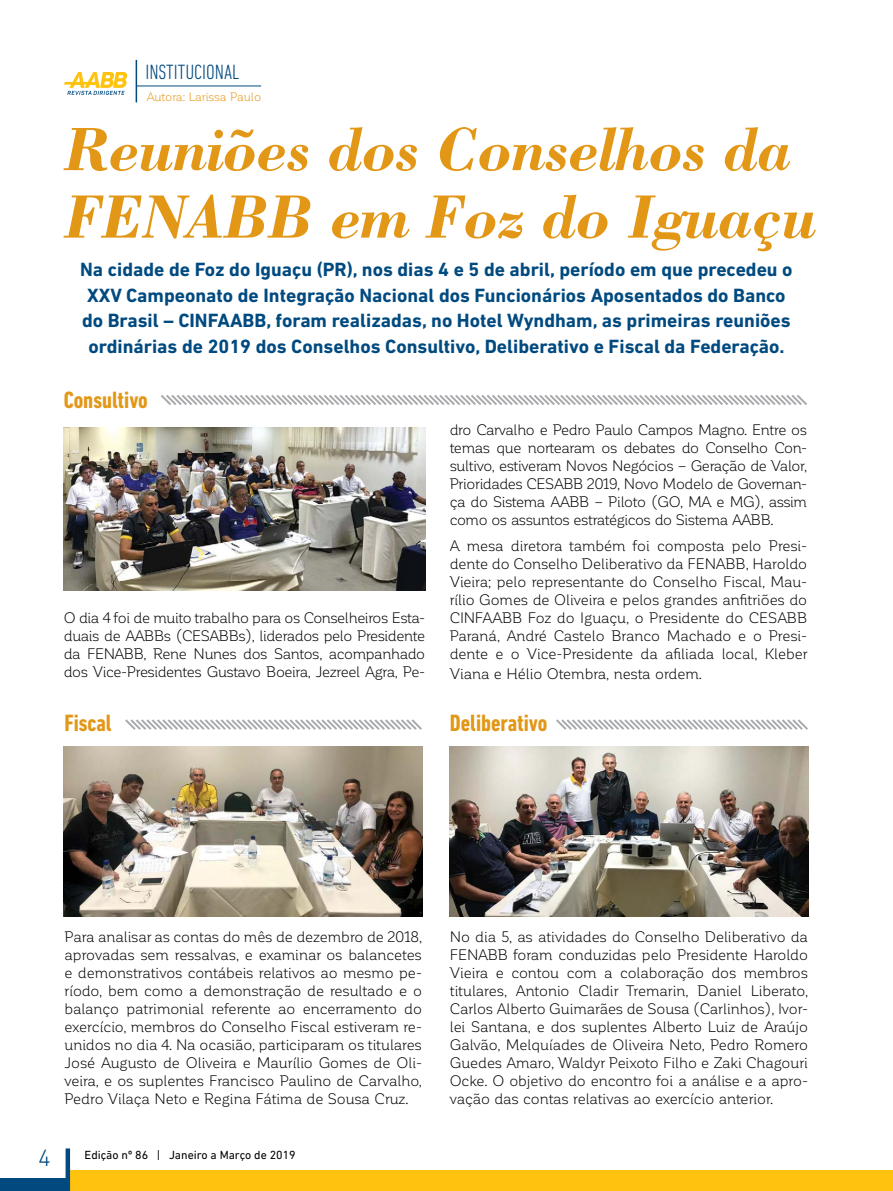
<style>
.page{position:relative;width:893px;height:1191px;background:#fff}
.page>*{position:absolute;margin:0;border:0;box-sizing:border-box;transform-origin:0 0}
.t1{font:italic 700 63px/67.5px "Bodoni Std";letter-spacing:-.02em;color:#e29717}
.t2{font:700 condensed 24px "DIN Next LT Pro";color:#e29717}
.t3{font:300 24px "DIN Next LT Pro";color:#004a80}
.t4{font:300 condensed 21px "DIN Next LT Pro";color:#004a80}
.t5{font:700 19.5px/25.5px "DIN Next LT Pro";color:#004a80;text-align:center}
.t6{font:15px/18px "Corporative Soft";letter-spacing:-.02em;color:#000;text-align:justify}
.t7{font:12px "DIN Next LT Pro";color:#000}
.t8{font:12px "Corporative Soft";letter-spacing:-.015em;color:#e29717}
</style>
<div class="page">
<div style="left:68px;top:1170px;width:824px;height:21px;background:#ffc20e"></div>
<hr style="left:66px;top:1148px;width:4px;height:43px;background:#004a80">
<div style="left:0;top:1178px;width:68px;height:13px;background:#004a80"></div>
<img style="left:64px;top:746px;width:358px;height:170px">
<svg style="left:125px;top:719px;width:297px;height:11px"></svg>
<svg style="left:64px;top:72px;width:64px;height:23px"></svg>
<hr style="left:136px;top:60px;width:1px;height:42px;background:#004a80">
<hr style="left:136px;top:86px;width:125px;height:1px;background:#004a80">
<svg style="left:161px;top:395px;width:646px;height:10px"></svg>
<img style="left:450px;top:746px;width:358px;height:170px">
<svg style="left:556px;top:719px;width:252px;height:11px"></svg>
<img style="left:64px;top:427px;width:361px;height:164px">
<h3 class="t4" style="left:145px;top:60px;width:96px">INSTITUCIONAL</h3>
<p class="t8" style="left:147px;top:90px;width:116px">Autora: Larissa Paulo</p>
<h1 class="t1" style="left:64px;top:114px;width:754px">Reuniões dos Conselhos da<br>FENABB em Foz do Iguaçu</h1>
<p class="t5" style="left:80px;top:257px;width:714px">Na cidade de Foz do Iguaçu (PR), nos dias 4 e 5 de abril, período em que precedeu o XXV Campeonato de Integração Nacional dos Funcionários Aposentados do Banco do Brasil – CINFAABB, foram realizadas, no Hotel Wyndham, as primeiras reuniões ordinárias de 2019 dos Conselhos Consultivo, Deliberativo e Fiscal da Federação.</p>
<h2 class="t2" style="left:64px;top:386px;width:86px">Consultivo</h2>
<p class="t6" style="left:64px;top:609px;width:363px">O dia 4 foi de muito trabalho para os Conselheiros Esta&shy;duais de AABBs (CESABBs), liderados pelo Presidente da FENABB, Rene Nunes dos Santos, acompanhado dos Vice-Presidentes Gustavo Boeira, Jezreel Agra, Pe-</p>
<h2 class="t2" style="left:65px;top:709px;width:49px">Fiscal</h2>
<p class="t6" style="left:450px;top:420px;width:359px">dro Carvalho e Pedro Paulo Campos Magno. Entre os temas que nortearam os debates do Conselho Con&shy;sultivo, estiveram Novos Negócios – Geração de Valor, Prioridades CESABB 2019, Novo Modelo de Governan&shy;ça do Sistema AABB – Piloto (GO, MA e MG), assim como os assuntos estratégicos do Sistema AABB.</p>
<p class="t6" style="left:450px;top:537px;width:359px">A mesa diretora também foi composta pelo Presi&shy;dente do Conselho Deliberativo da FENABB, Haroldo Vieira; pelo representante do Conselho Fiscal, Mau&shy;rílio Gomes de Oliveira e pelos grandes anfitriões do CINFAABB Foz do Iguaçu, o Presidente do CESABB Paraná, André Castelo Branco Machado e o Presi&shy;dente e o Vice-Presidente da afiliada local, Kleber</p>
<p class="t6" style="left:450px;top:665px;width:254px">Viana e Hélio Otembra, nesta ordem.</p>
<h2 class="t2" style="left:450px;top:709px;width:99px">Deliberativo</h2>
<p class="t6" style="left:65px;top:928px;width:359px">Para analisar as contas do mês de dezembro de 2018, aprovadas sem ressalvas, e examinar os balancetes e demonstrativos contábeis relativos ao mesmo pe&shy;ríodo, bem como a demonstração de resultado e o balanço patrimonial referente ao encerramento do exercício, membros do Conselho Fiscal estiveram re&shy;unidos no dia 4. Na ocasião, participaram os titulares José Augusto de Oliveira e Maurílio Gomes de Oli&shy;veira, e os suplentes Francisco Paulino de Carvalho, Pedro Vilaça Neto e Regina Fátima de Sousa Cruz.</p>
<h2 class="t3" style="left:38px;top:1144px;width:14px">4</h2>
<p class="t7" style="left:85px;top:1148px;width:213px">Edição nº 86 | Janeiro a Março de 2019</p>
<p class="t6" style="left:450px;top:928px;width:360px">No dia 5, as atividades do Conselho Deliberativo da FENABB foram conduzidas pelo Presidente Haroldo Vieira e contou com a colaboração dos membros titulares, Antonio Cladir Tremarin, Daniel Liberato, Carlos Alberto Guimarães de Sousa (Carlinhos), Ivor&shy;lei Santana, e dos suplentes Alberto Luiz de Araújo Galvão, Melquíades de Oliveira Neto, Pedro Romero Guedes Amaro, Waldyr Peixoto Filho e Zaki Chagouri Ocke. O objetivo do encontro foi a análise e a apro&shy;vação das contas relativas ao exercício anterior.</p>
</div>
